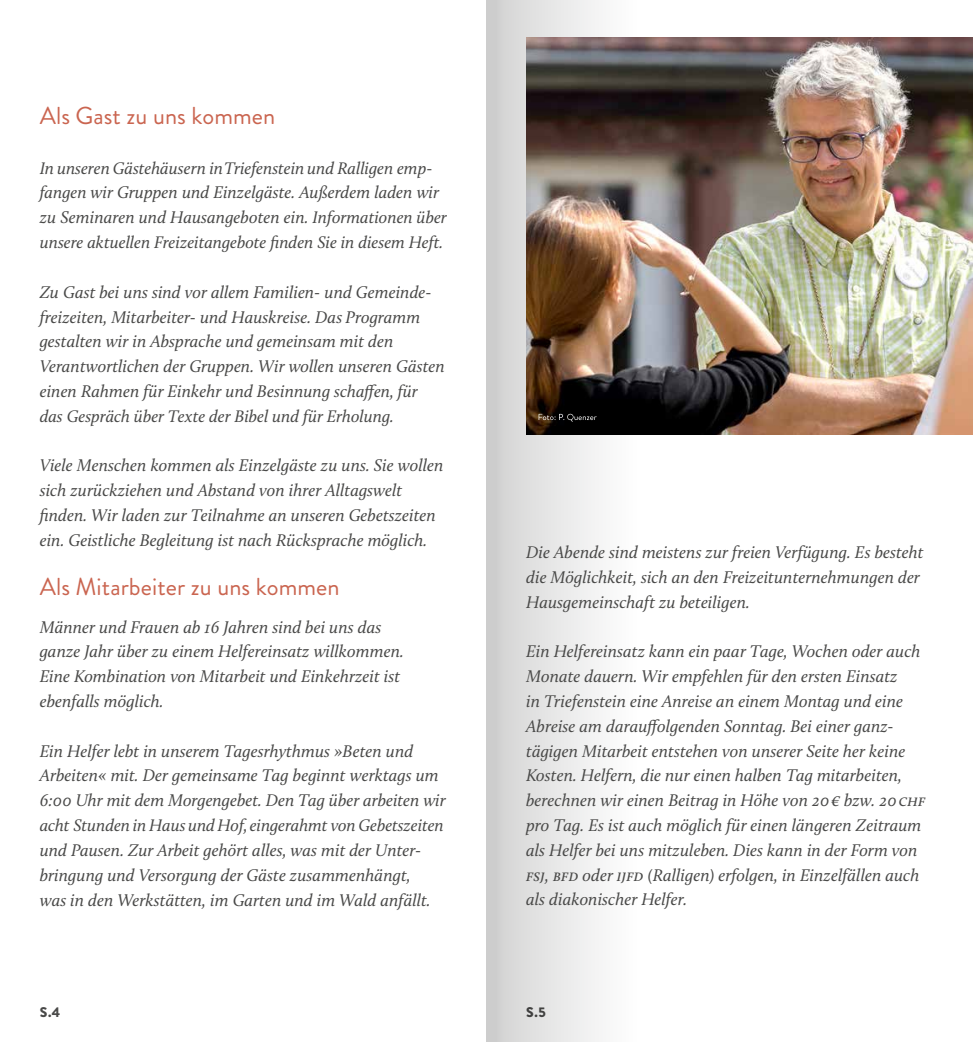
<style>
.page{position:relative;width:973px;height:1042px;background:#fff}
.page>*{position:absolute;margin:0;border:0;box-sizing:border-box;transform-origin:0 0}
.t1{font:24.5px "Brandon Grotesque";letter-spacing:.005em;color:#ca6550}
.t2{font:italic 17.5px/24.8px "Calluna";color:#494948}
.t3{font:italic 17.32px "Calluna";color:#494948}
.t4{font:900 14px "Brandon Grotesque";color:#494948}
.s1{font-size:17.32px}
</style>
<div class="page">
<div style="left:486px;top:0;width:161px;height:1042px;background:linear-gradient(to right,#d0d0d0,#fff)"></div>
<img style="left:526px;top:37px;width:446px;height:397px">
<svg style="left:538px;top:414px;width:58px;height:8px"></svg>
<h1 class="t1" style="left:40px;top:99px;width:237px">Als Gast zu uns kommen</h1>
<p class="t3" style="left:40px;top:157px;width:394px">In unseren Gästehäusern in Triefenstein und Ralligen emp‑</p>
<p class="t2" style="left:40px;top:180px;width:408px"><span class="s1">fangen</span> wir Gruppen und Einzelgäste. Außerdem laden wir zu Seminaren und Hausangeboten ein. <span class="s1">Informationen über</span></p>
<p class="t3" style="left:40px;top:232px;width:405px">unsere aktuellen Freizeitangebote finden Sie in diesem Heft.</p>
<p class="t2" style="left:40px;top:279px;width:406px">Zu Gast bei uns sind vor allem Familien- und Gemeinde‑ freizeiten, Mitarbeiter- und Hauskreise. Das Programm gestalten wir in Absprache und gemeinsam mit den Verantwortlichen der Gruppen. Wir wollen unseren Gästen einen Rahmen für Einkehr und Besinnung <span class="s1">schaffen, für</span></p>
<p class="t3" style="left:40px;top:405px;width:356px">das Gespräch über Texte der Bibel und für Erholung.</p>
<p class="t2" style="left:40px;top:453px;width:405px">Viele Menschen kommen als Einzelgäste zu uns. Sie wollen sich zurückziehen und Abstand von ihrer Alltagswelt finden. Wir laden zur Teilnahme an unseren Gebetszeiten ein. Geistliche Begleitung ist nach Rücksprache möglich.</p>
<h1 class="t1" style="left:40px;top:570px;width:301px">Als Mitarbeiter zu uns kommen</h1>
<p class="t2" style="left:40px;top:614px;width:365px">Männer und Frauen ab 16 Jahren sind bei uns das ganze Jahr über zu einem Helfereinsatz willkommen.<br>Eine Kombination von Mitarbeit und Einkehrzeit ist ebenfalls möglich.</p>
<p class="t2" style="left:40px;top:738px;width:407px">Ein Helfer lebt in unserem Tagesrhythmus »Beten und<br>Arbeiten« mit. Der gemeinsame Tag beginnt werktags um<br>6:00 Uhr mit dem Morgengebet. Den Tag über arbeiten wir</p>
<p class="t3" style="left:40px;top:815px;width:405px">acht Stunden in Haus und Hof, eingerahmt von Gebetszeiten</p>
<p class="t2" style="left:40px;top:837px;width:392px">und Pausen. Zur Arbeit gehört alles, was mit der Unter‑ bringung und Versorgung der Gäste zusammenhängt, was in den Werkstätten, im Garten und im Wald anfällt.</p>
<p class="t2" style="left:526px;top:540px;width:399px">Die Abende sind meistens zur freien Verfügung. Es besteht die Möglichkeit, sich an den Freizeitunternehmungen der<br>Hausgemeinschaft zu beteiligen.</p>
<p class="t2" style="left:526px;top:639px;width:401px">Ein Helfereinsatz kann ein paar Tage, Wochen oder auch Monate dauern. Wir empfehlen für den ersten Einsatz<br>in Triefenstein eine Anreise an einem Montag und eine Abreise am darauffolgenden Sonntag. Bei einer ganz&shy;tägigen Mitarbeit entstehen von unserer Seite her keine Kosten. Helfern, die nur einen halben Tag mitarbeiten, berechnen wir einen Beitrag in Höhe von 20 € bzw. 20 CHF pro Tag. Es ist auch möglich für einen längeren Zeitraum als Helfer bei uns mitzuleben. Dies kann in der Form von FSJ, BFD oder IJFD (Ralligen) erfolgen, in Einzelfällen auch als diakonischer Helfer.</p>
<p class="t4" style="left:40px;top:1002px;width:22px">S.4</p>
<p class="t4" style="left:526px;top:1002px;width:21px">S.5</p>
</div>
